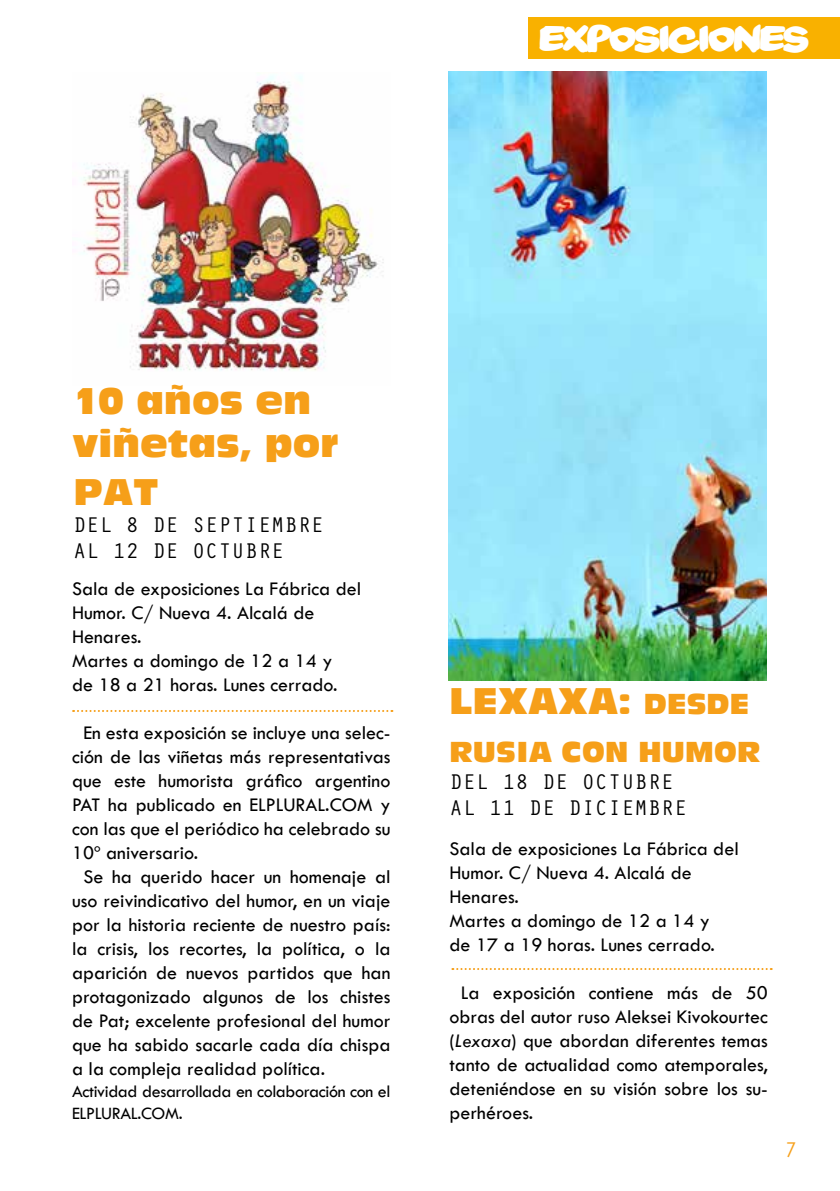
<style>
.page{position:relative;width:840px;height:1191px;background:#fff}
.page>*{position:absolute;margin:0;border:0;box-sizing:border-box;transform-origin:0 0}
.t1{font:36px/43.2px "Antique Olive Compact";color:#f69f19}
.t2{font:36px "Yard Sale";color:#fff}
.t3{font:28px "Antique Olive Compact";color:#f69f19}
.t4{font:22px/26.4px "Orator Std";color:#000}
.t5{font:22px "Orator Std";color:#f69f19}
.t6{font:20px/24px "Tw Cen";color:#000}
.t7{font:18px/21.6px "Tw Cen";letter-spacing:-.02em;color:#000}
.s1{font-size:28px}
.s2{font-style:italic}
</style>
<div class="page">
<div style="left:528px;top:17px;width:311px;height:42px;background:#f9b100"></div>
<img style="left:448px;top:72px;width:318px;height:608px">
<svg style="left:452px;top:968px;width:319px;height:2px"></svg>
<img style="left:82px;top:75px;width:302px;height:296px">
<svg style="left:73px;top:710px;width:319px;height:2px"></svg>
<h1 class="t2" style="left:540px;top:17px;width:269px">EXPOSICIONES</h1>
<h1 class="t1" style="left:73px;top:379px;width:267px">10 años en viñetas, por</h1>
<h1 class="t1" style="left:73px;top:470px;width:87px">PAT</h1>
<p class="t4" style="left:73px;top:510px;width:252px">DEL 8 DE SEPTIEMBRE<br>AL 12 DE OCTUBRE</p>
<p class="t6" style="left:72px;top:577px;width:290px">Sala de exposiciones La Fábrica del<br>Humor. C/ Nueva 4. Alcalá de<br>Henares.<br>Martes a domingo de 12 a 14 y<br>de 18 a 21 horas. Lunes cerrado.</p>
<p class="t6" style="left:83px;top:721px;width:308px">En esta exposición se incluye una selec-</p>
<p class="t6" style="left:72px;top:745px;width:320px">ción de las viñetas más representativas</p>
<p class="t6" style="left:72px;top:769px;width:319px">que este humorista gráfico argentino</p>
<p class="t6" style="left:72px;top:793px;width:319px">PAT ha publicado en ELPLURAL.COM y</p>
<p class="t6" style="left:72px;top:817px;width:320px">con las que el periódico ha celebrado su</p>
<p class="t6" style="left:72px;top:841px;width:127px">10º aniversario.</p>
<p class="t6" style="left:83px;top:865px;width:308px">Se ha querido hacer un homenaje al</p>
<p class="t6" style="left:72px;top:889px;width:320px">uso reivindicativo del humor, en un viaje</p>
<p class="t6" style="left:72px;top:913px;width:320px">por la historia reciente de nuestro país:</p>
<p class="t6" style="left:72px;top:937px;width:320px">la crisis, los recortes, la política, o la</p>
<p class="t6" style="left:72px;top:961px;width:320px">aparición de nuevos partidos que han</p>
<p class="t6" style="left:72px;top:985px;width:320px">protagonizado algunos de los chistes</p>
<p class="t6" style="left:72px;top:1009px;width:319px">de Pat; excelente profesional del humor</p>
<p class="t6" style="left:72px;top:1033px;width:320px">que ha sabido sacarle cada día chispa</p>
<p class="t6" style="left:72px;top:1057px;width:254px">a la compleja realidad política.</p>
<p class="t7" style="left:72px;top:1080px;width:320px">Actividad desarrollada en colaboración con el<br>ELPLURAL.COM.</p>
<h1 class="t1" style="left:449px;top:679px;width:301px">LEXAXA: <span class="s1">DESDE</span></h1>
<h2 class="t3" style="left:449px;top:735px;width:312px">RUSIA CON HUMOR</h2>
<p class="t4" style="left:449px;top:767px;width:239px">DEL 18 DE OCTUBRE<br>AL 11 DE DICIEMBRE</p>
<p class="t6" style="left:449px;top:836px;width:290px">Sala de exposiciones La Fábrica del<br>Humor. C/ Nueva 4. Alcalá de<br>Henares.<br>Martes a domingo de 12 a 14 y<br>de 17 a 19 horas. Lunes cerrado.</p>
<p class="t6" style="left:449px;top:980px;width:320px;text-align:justify;text-indent:11px">La exposición contiene más de 50 obras del autor ruso Aleksei Kivokourtec (<span class="s2">Lexaxa</span>) que abordan diferentes temas tanto de actualidad como atemporales, deteniéndose en su visión sobre los su&shy;perhéroes.</p>
<p class="t5" style="left:783px;top:1134px;width:15px">7</p>
</div>
